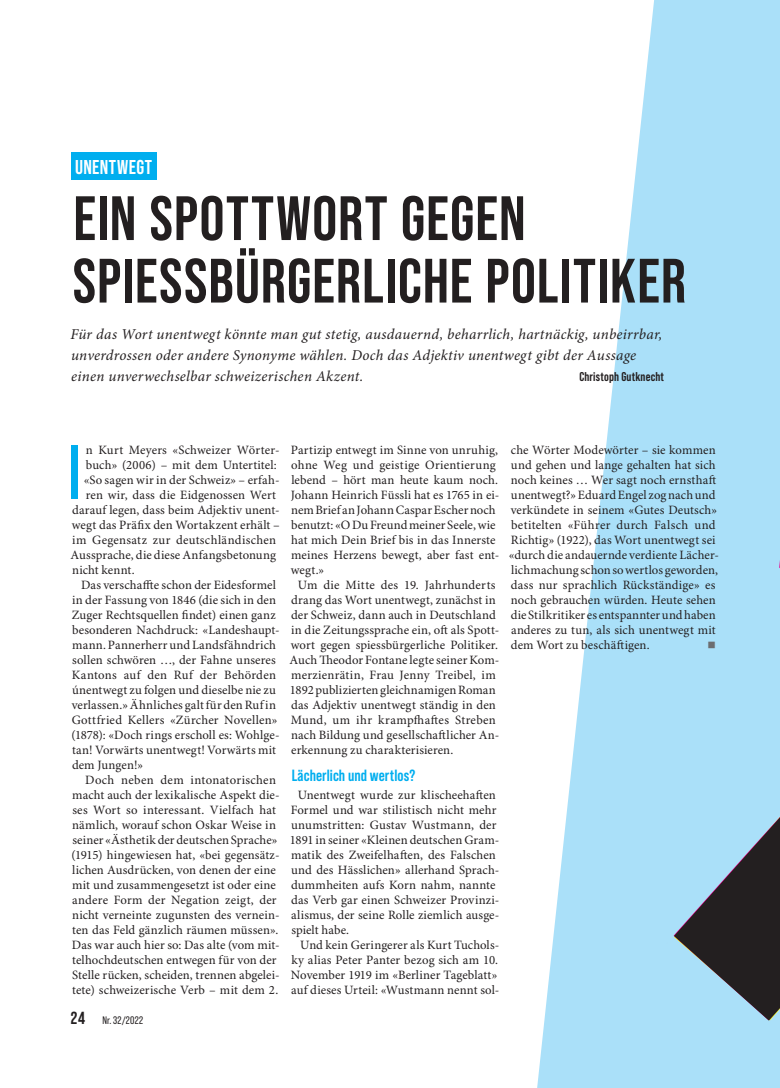
<style>
.page{position:relative;width:780px;height:1088px;background:#fff}
.page>*{position:absolute;margin:0;border:0;box-sizing:border-box;transform-origin:0 0}
.t1{font:77px "Bebas Neue Pro";color:#00aeef}
.t2{font:700 62.5px/62.5px "Bebas Neue Pro";letter-spacing:.02em;color:#231f20}
.t3{font:700 20px "Bebas Neue Pro";letter-spacing:.025em;color:#fff}
.t4{font:700 17.5px "Bebas Neue Pro";color:#231f20}
.t5{font:700 16.25px "Bebas Neue Pro";letter-spacing:.005em;color:#00aeef}
.t6{font:italic 15px/21.2px "Minion Pro";letter-spacing:.015em;color:#231f20}
.t7{font:12.75px/15px "Minion Pro";letter-spacing:.01em;color:#231f20}
.t8{font:12.75px "Minion Pro";letter-spacing:.03em;color:#231f20}
.t9{font:700 12.75px "Bebas Neue Pro";letter-spacing:.015em;color:#231f20}
.t10{font:11.25px "Wingdings";color:#6c6d70}
.t11{font:10.88px "Bebas Neue Pro";letter-spacing:.02em;color:#231f20}
</style>
<div class="page">
<svg style="left:537px;top:0;width:243px;height:1088px"></svg>
<div style="left:71px;top:152px;width:85px;height:28px;background:#00aeef"></div>
<svg style="left:542px;top:26px;width:238px;height:1062px"></svg>
<h3 class="t3" style="left:75px;top:156px;width:78px">UNENTWEGT</h3>
<h2 class="t2" style="left:73px;top:186px;width:614px">EIN SPOTTWORT GEGEN<br>SPIESSBÜRGERLICHE POLITIKER</h2>
<p class="t6" style="left:70px;top:323px;width:593px">Für das Wort unentwegt könnte man gut stetig, ausdauernd, beharrlich, hartnäckig, unbeirrbar, unverdrossen oder andere Synonyme wählen. Doch das Adjektiv unentwegt gibt der Aussage einen unverwechselbar schweizerischen Akzent.</p>
<p class="t9" style="left:579px;top:369px;width:86px">Christoph Gutknecht</p>
<h1 class="t1" style="left:68px;top:429px;width:15px">I</h1>
<p class="t7" style="left:86px;top:443px;width:195px">n Kurt Meyers «Schweizer Wörter-</p>
<p class="t7" style="left:86px;top:458px;width:192px">buch» (2006) – mit dem Untertitel:</p>
<p class="t7" style="left:84px;top:473px;width:197px">«So sagen wir in der Schweiz» – erfah-</p>
<p class="t7" style="left:86px;top:488px;width:192px">ren wir, dass die Eidgenossen Wert</p>
<p class="t7" style="left:72px;top:503px;width:209px">darauf legen, dass beim Adjektiv unent-</p>
<p class="t7" style="left:72px;top:518px;width:209px">wegt das Präfix den Wortakzent erhält –</p>
<p class="t7" style="left:72px;top:533px;width:205px">im Gegensatz zur deutschländischen</p>
<p class="t7" style="left:71px;top:548px;width:207px">Aussprache, die diese Anfangsbetonung</p>
<p class="t7" style="left:72px;top:563px;width:64px">nicht kennt.</p>
<p class="t7" style="left:81px;top:578px;width:196px">Das verschaffte schon der Eidesformel</p>
<p class="t7" style="left:72px;top:593px;width:205px">in der Fassung von 1846 (die sich in den</p>
<p class="t7" style="left:72px;top:608px;width:205px">Zuger Rechtsquellen findet) einen ganz</p>
<p class="t7" style="left:72px;top:623px;width:209px">besonderen Nachdruck: «Landeshaupt-</p>
<p class="t7" style="left:72px;top:638px;width:205px">mann. Pannerherr und Landsfähndrich</p>
<p class="t7" style="left:72px;top:653px;width:205px">sollen schwören …, der Fahne unseres</p>
<p class="t7" style="left:72px;top:668px;width:206px">Kantons auf den Ruf der Behörden</p>
<p class="t7" style="left:72px;top:683px;width:205px">únentwegt zu folgen und dieselbe nie zu</p>
<p class="t7" style="left:72px;top:698px;width:206px">verlassen.» Ähnliches galt für den Ruf in</p>
<p class="t7" style="left:72px;top:713px;width:207px">Gottfried Kellers «Zürcher Novellen»</p>
<p class="t7" style="left:71px;top:728px;width:209px">(1878): «Doch rings erscholl es: Wohlge-</p>
<p class="t7" style="left:72px;top:743px;width:205px">tan! Vorwärts unentwegt! Vorwärts mit</p>
<p class="t7" style="left:72px;top:758px;width:73px">dem Jungen!»</p>
<p class="t7" style="left:85px;top:773px;width:192px">Doch neben dem intonatorischen</p>
<p class="t7" style="left:72px;top:788px;width:209px">macht auch der lexikalische Aspekt die-</p>
<p class="t7" style="left:72px;top:803px;width:205px">ses Wort so interessant. Vielfach hat</p>
<p class="t7" style="left:72px;top:818px;width:205px">nämlich, worauf schon Oskar Weise in</p>
<p class="t7" style="left:72px;top:833px;width:207px">seiner «Ästhetik der deutschen Sprache»</p>
<p class="t7" style="left:71px;top:848px;width:209px">(1915) hingewiesen hat, «bei gegensätz-</p>
<p class="t7" style="left:72px;top:863px;width:205px">lichen Ausdrücken, von denen der eine</p>
<p class="t7" style="left:72px;top:878px;width:205px">mit und zusammengesetzt ist oder eine</p>
<p class="t7" style="left:72px;top:893px;width:206px">andere Form der Negation zeigt, der</p>
<p class="t7" style="left:72px;top:908px;width:209px">nicht verneinte zugunsten des vernein-</p>
<p class="t7" style="left:72px;top:923px;width:208px">ten das Feld gänzlich räumen müssen».</p>
<p class="t7" style="left:72px;top:938px;width:209px">Das war auch hier so: Das alte (vom mit-</p>
<p class="t7" style="left:72px;top:953px;width:206px">telhochdeutschen entwegen für von der</p>
<p class="t7" style="left:72px;top:968px;width:209px">Stelle rücken, scheiden, trennen abgelei-</p>
<p class="t7" style="left:72px;top:983px;width:208px">tete) schweizerische Verb – mit dem 2.</p>
<h3 class="t4" style="left:71px;top:1008px;width:16px">24</h3>
<p class="t11" style="left:102px;top:1014px;width:42px">Nr. 32/2022</p>
<p class="t7" style="left:291px;top:443px;width:209px">Partizip entwegt im Sinne von unruhig,</p>
<p class="t7" style="left:291px;top:458px;width:206px">ohne Weg und geistige Orientierung</p>
<p class="t7" style="left:291px;top:473px;width:208px">lebend – hört man heute kaum noch.</p>
<p class="t7" style="left:291px;top:488px;width:210px">Johann Heinrich Füssli hat es 1765 in ei-</p>
<p class="t7" style="left:291px;top:503px;width:206px">nem Brief an Johann Caspar Escher noch</p>
<p class="t7" style="left:291px;top:518px;width:206px">benutzt: «O Du Freund meiner Seele, wie</p>
<p class="t7" style="left:291px;top:533px;width:206px">hat mich Dein Brief bis in das Innerste</p>
<p class="t7" style="left:291px;top:548px;width:210px">meines Herzens bewegt, aber fast ent-</p>
<p class="t7" style="left:291px;top:563px;width:35px">wegt.»</p>
<p class="t7" style="left:298px;top:578px;width:199px">Um die Mitte des 19. Jahrhunderts</p>
<p class="t7" style="left:291px;top:593px;width:206px">drang das Wort unentwegt, zunächst in</p>
<p class="t7" style="left:291px;top:608px;width:206px">der Schweiz, dann auch in Deutschland</p>
<p class="t7" style="left:291px;top:623px;width:210px">in die Zeitungssprache ein, oft als Spott-</p>
<p class="t7" style="left:291px;top:638px;width:209px">wort gegen spiessbürgerliche Politiker.</p>
<p class="t7" style="left:289px;top:653px;width:211px">Auch Theodor Fontane legte seiner Kom-</p>
<p class="t7" style="left:291px;top:668px;width:206px">merzienrätin, Frau Jenny Treibel, im</p>
<p class="t7" style="left:290px;top:683px;width:207px">1892 publizierten gleichnamigen Roman</p>
<p class="t7" style="left:291px;top:698px;width:206px">das Adjektiv unentwegt ständig in den</p>
<p class="t8" style="left:291px;top:712px;width:206px">Mund, um ihr krampfhaftes Streben</p>
<p class="t7" style="left:291px;top:728px;width:210px">nach Bildung und gesellschaftlicher An-</p>
<p class="t7" style="left:291px;top:743px;width:163px">erkennung zu charakterisieren.</p>
<p class="t5" style="left:292px;top:766px;width:125px">Lächerlich und wertlos?</p>
<p class="t7" style="left:290px;top:788px;width:211px;text-indent:8px">Unentwegt wurde zur klischeehaften Formel und war stilistisch nicht mehr unumstritten: Gustav Wustmann, der 1891 in seiner «Kleinen deutschen Gram&shy;matik des Zweifelhaften, des Falschen und des Hässlichen» allerhand Sprach&shy;dummheiten aufs Korn nahm, nannte das Verb gar einen Schweizer Provinzi&shy;alismus, der seine Rolle ziemlich ausge&shy;spielt habe.</p>
<p class="t7" style="left:291px;top:938px;width:210px;text-indent:9px">Und kein Geringerer als Kurt Tuchols&shy;ky alias Peter Panter bezog sich am 10.<br>November 1919 im «Berliner Tageblatt» auf dieses Urteil: «Wustmann nennt sol-</p>
<p class="t7" style="left:508px;top:443px;width:212px">che Wörter Modewörter – sie kommen und gehen und lange gehalten hat sich noch keines … Wer sagt noch ernsthaft unentwegt?» Eduard Engel zog nach und verkündete in seinem «Gutes Deutsch» betitelten «Führer durch Falsch und Richtig» (1922), das Wort unentwegt sei «durch die andauernde verdiente Lächer&shy;lichmachung schon so wertlos geworden, dass nur sprachlich Rückständige» es noch gebrauchen würden. Heute sehen die Stilkritiker es entspannter und haben anderes zu tun, als sich unentwegt mit dem Wort zu beschäftigen.</p>
<p class="t10" style="left:707px;top:638px;width:10px">■</p>
</div>
